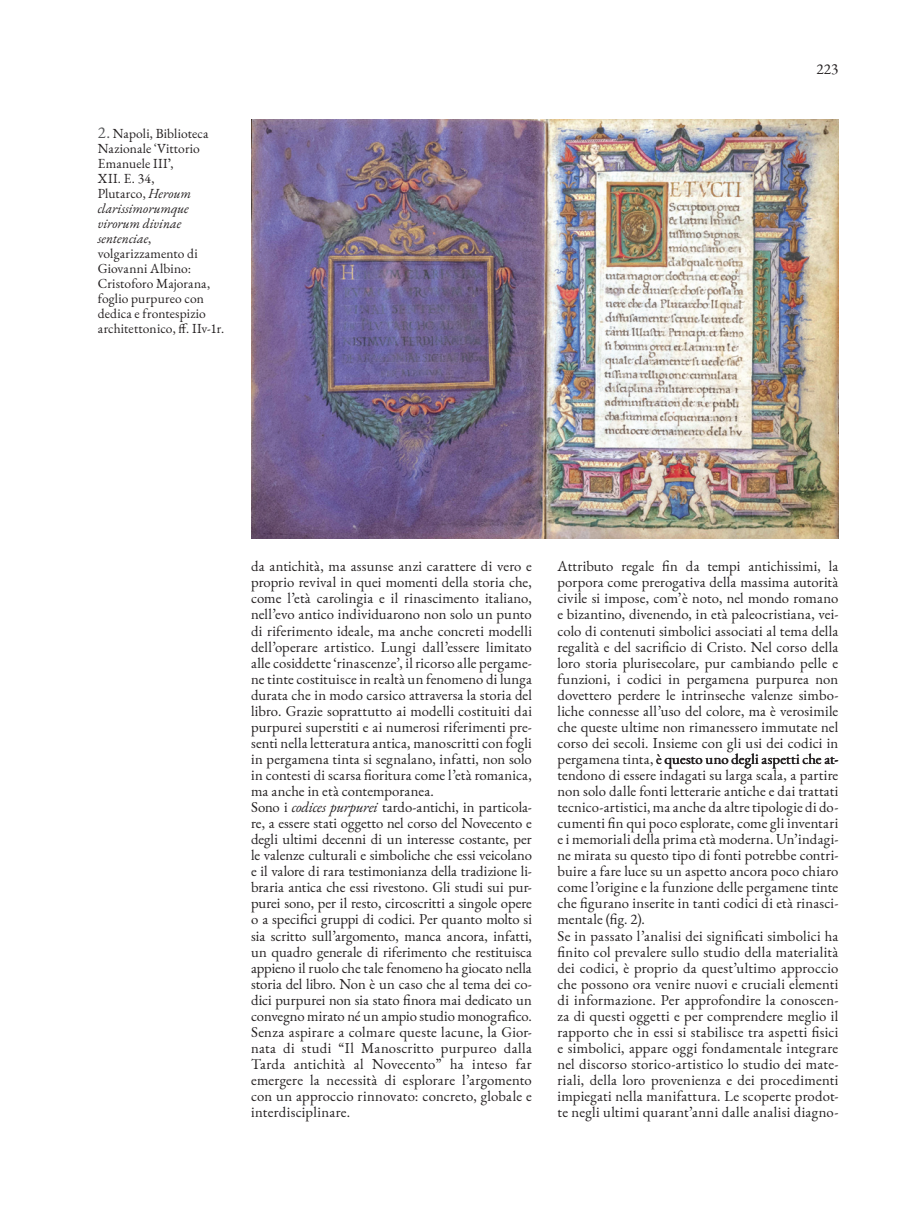
<style>
.page{position:relative;width:915px;height:1212px;background:#fff}
.page>*{position:absolute;margin:0;border:0;box-sizing:border-box;transform-origin:0 0}
.t1{font:15px "EB Garamond";color:#231f20}
.t2{font:14.7px/16px "EB Garamond";letter-spacing:.01em;color:#231f20}
.t3{font:13.5px/15px "EB Garamond";letter-spacing:.01em;color:#231f20}
.s1{font-size:16.5px;color:#57585a}
.s2{font-style:italic}
</style>
<div class="page">
<img style="left:251px;top:119px;width:587px;height:419px">
<p class="t3" style="left:98px;top:125px;width:128px"><span class="s1">2.</span> Napoli, Biblioteca<br>Nazionale ʻVittorio<br>Emanuele IIIʼ,<br>XII. E. 34,<br>Plutarco, <span class="s2">Heroum clarissimorumque virorum divinae sentenciae</span>, volgarizzamento di<br>Giovanni Albino:<br>Cristoforo Majorana, foglio purpureo con dedica e frontespizio architettonico, ff. IIv-1r.</p>
<p class="t1" style="left:816px;top:59px;width:24px">223</p>
<p class="t2" style="left:251px;top:558px;width:282px">da antichità, ma assunse anzi carattere di vero e proprio revival in quei momenti della storia che, come l’età carolingia e il rinascimento italiano, nell’evo antico individuarono non solo un punto di riferimento ideale, ma anche concreti modelli dell’operare artistico. Lungi dall’essere limitato alle cosiddette ‘rinascenze’, il ricorso alle pergame&shy;ne tinte costituisce in realtà un fenomeno di lunga durata che in modo carsico attraversa la storia del libro. Grazie soprattutto ai modelli costituiti dai purpurei superstiti e ai numerosi riferimenti pre&shy;senti nella letteratura antica, manoscritti con fogli in pergamena tinta si segnalano, infatti, non solo in contesti di scarsa fioritura come l’età romanica, ma anche in età contemporanea.<br>Sono i <span class="s2">codices purpurei</span> tardo-antichi, in particola&shy;re, a essere stati oggetto nel corso del Novecento e degli ultimi decenni di un interesse costante, per le valenze culturali e simboliche che essi veicolano e il valore di rara testimonianza della tradizione li&shy;braria antica che essi rivestono. Gli studi sui pur&shy;purei sono, per il resto, circoscritti a singole opere o a specifici gruppi di codici. Per quanto molto si sia scritto sull’argomento, manca ancora, infatti, un quadro generale di riferimento che restituisca appieno il ruolo che tale fenomeno ha giocato nella storia del libro. Non è un caso che al tema dei co&shy;dici purpurei non sia stato finora mai dedicato un convegno mirato né un ampio studio monografico.<br>Senza aspirare a colmare queste lacune, la Gior&shy;nata di studi “Il Manoscritto purpureo dalla Tarda antichità al Novecento” ha inteso far emergere la necessità di esplorare l’argomento con un approccio rinnovato: concreto, globale e interdisciplinare.</p>
<p class="t2" style="left:557px;top:558px;width:282px">Attributo regale fin da tempi antichissimi, la porpora come prerogativa della massima autorità civile si impose, com’è noto, nel mondo romano e bizantino, divenendo, in età paleocristiana, vei&shy;colo di contenuti simbolici associati al tema della regalità e del sacrificio di Cristo. Nel corso della loro storia plurisecolare, pur cambiando pelle e funzioni, i codici in pergamena purpurea non dovettero perdere le intrinseche valenze simbo&shy;liche connesse all’uso del colore, ma è verosimile che queste ultime non rimanessero immutate nel corso dei secoli. Insieme con gli usi dei codici in pergamena tinta, è questo uno degli aspetti che at&shy;tendono di essere indagati su larga scala, a partire non solo dalle fonti letterarie antiche e dai trattati tecnico-artistici, ma anche da altre tipologie di do&shy;cumenti fin qui poco esplorate, come gli inventari e i memoriali della prima età moderna. Un’indagi&shy;ne mirata su questo tipo di fonti potrebbe contri&shy;buire a fare luce su un aspetto ancora poco chiaro come l’origine e la funzione delle pergamene tinte che figurano inserite in tanti codici di età rinasci&shy;mentale (fig. 2).<br>Se in passato l’analisi dei significati simbolici ha finito col prevalere sullo studio della materialità dei codici, è proprio da quest’ultimo approccio che possono ora venire nuovi e cruciali elementi di informazione. Per approfondire la conoscen&shy;za di questi oggetti e per comprendere meglio il rapporto che in essi si stabilisce tra aspetti fisici e simbolici, appare oggi fondamentale integrare nel discorso storico-artistico lo studio dei mate&shy;riali, della loro provenienza e dei procedimenti impiegati nella manifattura. Le scoperte prodot&shy;te negli ultimi quarant’anni dalle analisi diagno-</p>
</div>
